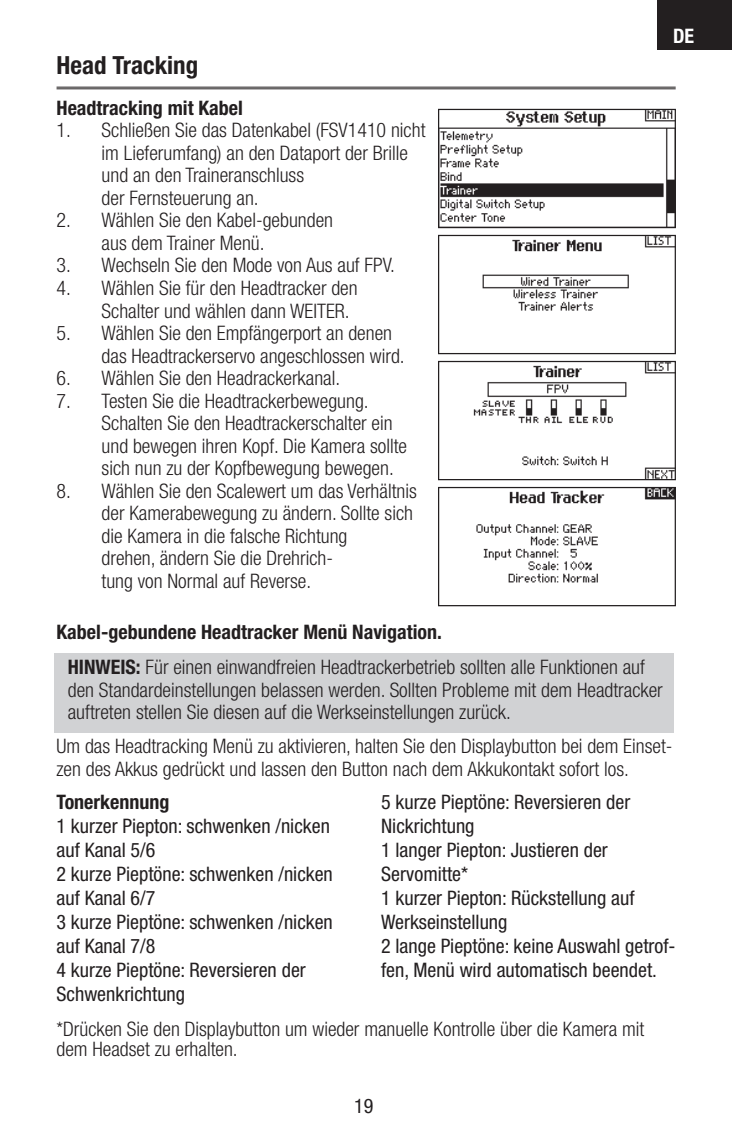
<style>
.page{position:relative;width:732px;height:1148px;background:#fff}
.page>*{position:absolute;margin:0;border:0;box-sizing:border-box;transform-origin:0 0}
.t1{font:700 condensed 25px "Helvetica Neue LT Std";color:#231f20}
.t2{font:300 condensed 20px/22.5px "Helvetica Neue LT Std";color:#231f20}
.t3{font:condensed 20px/24px "Helvetica Neue LT Std";color:#231f20}
.t4{font:700 condensed 20px "Helvetica Neue LT Std";color:#231f20}
.t5{font:700 condensed 20px "Helvetica Neue LT Std";color:#fff}
.s1{font-weight:700}
</style>
<div class="page">
<div style="left:657px;top:0;width:74px;height:50px;background:#231f20"></div>
<div style="left:54px;top:653px;width:619px;height:79px;background:#d1d2d4"></div>
<img style="left:482px;top:237px;width:191px;height:74px">
<div style="left:438px;top:235px;width:237px;height:119px;border:1px solid #231f20"></div>
<img style="left:440px;top:111px;width:233px;height:115px">
<div style="left:438px;top:109px;width:237px;height:119px;border:1px solid #231f20"></div>
<img style="left:473px;top:363px;width:200px;height:115px">
<div style="left:438px;top:361px;width:237px;height:119px;border:1px solid #231f20"></div>
<img style="left:476px;top:489px;width:197px;height:94px">
<div style="left:438px;top:487px;width:237px;height:119px;border:1px solid #231f20"></div>
<hr style="left:56px;top:87px;width:619px;height:1px;background:#231f20">
<hr style="left:56px;top:88px;width:619px;height:1px;background:#231f20">
<p class="t1" style="left:56px;top:50px;width:143px">Head Tracking</p>
<p class="t4" style="left:56px;top:96px;width:188px">Headtracking mit Kabel</p>
<p class="t2" style="left:101px;top:119px;width:325px;text-indent:-45px">1. Schließen Sie das Datenkabel (FSV1410 nicht im Lieferumfang) an den Dataport der Brille und an den Traineranschluss<br>der Fernsteuerung an.</p>
<p class="t2" style="left:101px;top:209px;width:233px;text-indent:-45px">2. Wählen Sie den Kabel-gebunden aus dem Trainer Menü.</p>
<p class="t2" style="left:56px;top:254px;width:340px">3. Wechseln Sie den Mode von Aus auf FPV.</p>
<p class="t2" style="left:101px;top:276px;width:257px;text-indent:-45px">4. Wählen Sie für den Headtracker den<br>Schalter und wählen dann WEITER.</p>
<p class="t2" style="left:101px;top:321px;width:304px;text-indent:-45px">5. Wählen Sie den Empfängerport an denen das Headtrackerservo angeschlossen wird.</p>
<p class="t2" style="left:56px;top:366px;width:285px">6. Wählen Sie den Headrackerkanal.</p>
<p class="t2" style="left:101px;top:389px;width:307px;text-indent:-45px">7. Testen Sie die Headtrackerbewegung.<br>Schalten Sie den Headtrackerschalter ein und bewegen ihren Kopf. Die Kamera sollte sich nun zu der Kopfbewegung bewegen.</p>
<p class="t2" style="left:101px;top:479px;width:316px;text-indent:-45px">8. Wählen Sie den Scalewert um das Verhältnis der Kamerabewegung zu ändern. Sollte sich die Kamera in die falsche Richtung<br>drehen, ändern Sie die Drehrich-<br>tung von Normal auf Reverse.</p>
<p class="t5" style="left:672px;top:24px;width:23px">DE</p>
<p class="t2" style="left:68px;top:614px;width:578px;line-height:35.2px;text-indent:-11px"><span class="s1">Kabel-gebundene Headtracker Menü Navigation.<br>HINWEIS:</span> Für einen einwandfreien Headtrackerbetrieb sollten alle Funktionen auf</p>
<p class="t2" style="left:68px;top:678px;width:596px">den Standardeinstellungen belassen werden. Sollten Probleme mit dem Headtracker auftreten stellen Sie diesen auf die Werkseinstellungen zurück.</p>
<p class="t2" style="left:56px;top:734px;width:617px">Um das Headtracking Menü zu aktivieren, halten Sie den Displaybutton bei dem Einset&shy;zen des Akkus gedrückt und lassen den Button nach dem Akkukontakt sofort los.</p>
<p class="t4" style="left:56px;top:789px;width:114px">Tonerkennung</p>
<p class="t3" style="left:56px;top:813px;width:278px">1 kurzer Piepton: schwenken /nicken auf Kanal 5/6<br>2 kurze Pieptöne: schwenken /nicken auf Kanal 6/7<br>3 kurze Pieptöne: schwenken /nicken auf Kanal 7/8<br>4 kurze Pieptöne: Reversieren der<br>Schwenkrichtung</p>
<p class="t3" style="left:381px;top:789px;width:296px">5 kurze Pieptöne: Reversieren der<br>Nickrichtung<br>1 langer Piepton: Justieren der<br>Servomitte*<br>1 kurzer Piepton: Rückstellung auf<br>Werkseinstellung<br>2 lange Pieptöne: keine Auswahl getrof&shy;fen, Menü wird automatisch beendet.</p>
<p class="t2" style="left:56px;top:1018px;width:589px;line-height:20px">*Drücken Sie den Displaybutton um wieder manuelle Kontrolle über die Kamera mit dem Headset zu erhalten.</p>
<p class="t3" style="left:354px;top:1093px;width:21px">19</p>
</div>
